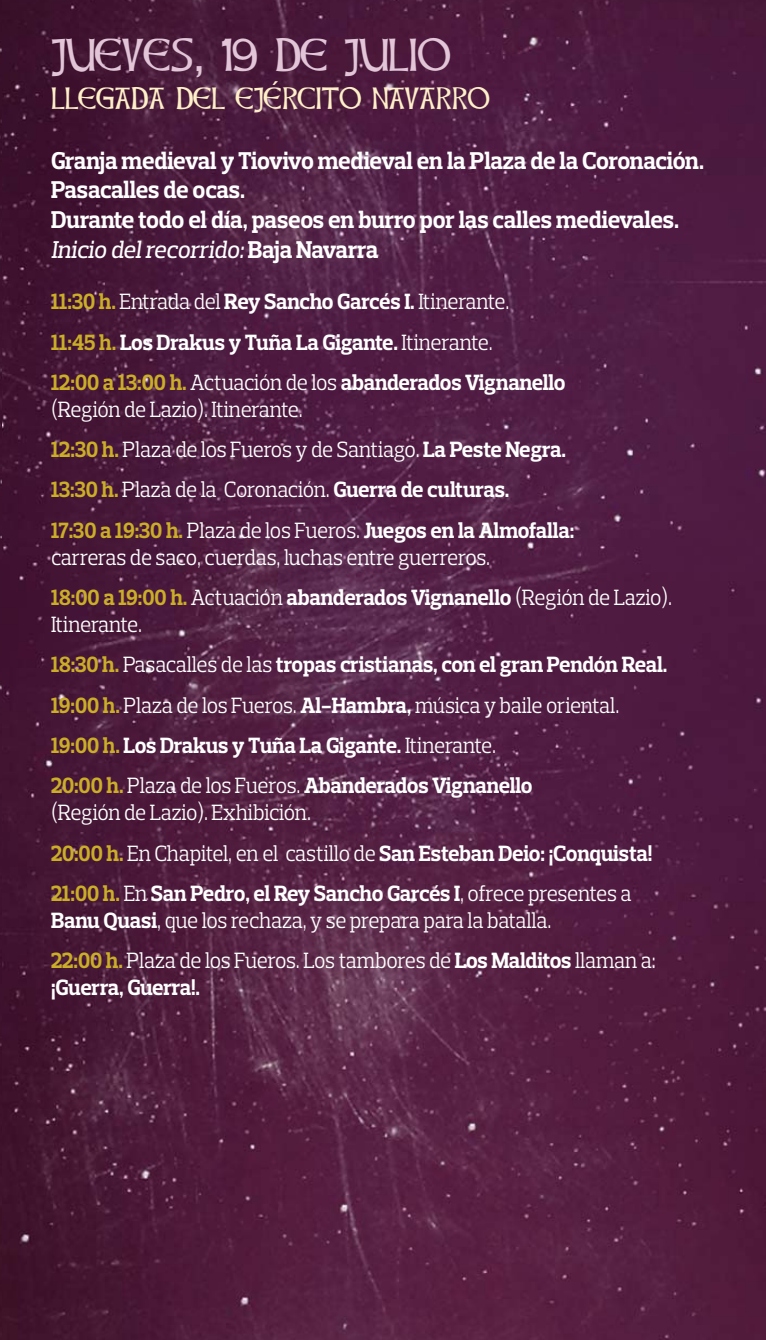
<style>
.page{position:relative;width:766px;height:1340px;background:#fff}
.page>*{position:absolute;margin:0;border:0;box-sizing:border-box;transform-origin:0 0}
.t1{font:40.5px "Celtic Hand";color:#e2c6d8}
.t2{font:27px "Celtic Hand";color:#fff0c9}
.t3{font:27px "Helvetica";color:#fff0c9}
.t4{font:700 24.75px/29.7px "Prelo Slab";letter-spacing:-.015em;color:#fff;scale:.95 1}
.t5{font:22.5px/40.3px "Prelo Slab";letter-spacing:-.015em;color:#fff;scale:.92 1}
.t6{font:700 22.5px/40.3px "Prelo Slab";letter-spacing:-.015em;color:#fff;scale:.95 1}
.s1{font-family:"Lucida Grande"}
.s2{font-weight:500;font-style:italic}
.s3{color:#caad28}
.s4{font-weight:400}
.s5{font-weight:700;color:#caad28}
.s6{font-weight:700}
</style>
<div class="page">
<img style="left:3px;top:0;width:762px;height:1339px">
<img style="left:0;top:0;width:1px;height:1339px">
<h1 class="t1" style="left:51px;top:33px;width:401px">JUEVES<span class="s1">,</span> 19 DE JULIO</h1>
<p class="t2" style="left:51px;top:84px;width:440px">LLEGADA DEL EJERCITO NAVARRO</p>
<p class="t4" style="left:51px;top:148px;width:688px">Granja medieval y Tiovivo medieval en la Plaza de la Coronación.<br>Pasacalles de ocas.<br>Durante todo el día, paseos en burro por las calles medievales.<br><span class="s2">Inicio del recorrido:</span> Baja Navarra</p>
<p class="t6" style="left:51px;top:283px;width:543px"><span class="s3">11:30 h.</span> <span class="s4">Entrada del</span> Rey Sancho Garcés I. <span class="s4">Itinerante.<br></span><span class="s3">11:45 h.</span> Los Drakus y Tuña La Gigante. <span class="s4">Itinerante.<br></span><span class="s3">12:00 a 13:00 h.</span> <span class="s4">Actuación de los</span> abanderados Vignanello</p>
<p class="t5" style="left:51px;top:391px;width:570px">(Región de Lazio). Itinerante.<br><span class="s5">12:30 h.</span> Plaza de los Fueros y de Santiago. <span class="s6">La Peste Negra.<br></span><span class="s5">13:30 h.</span> Plaza de la Coronación. <span class="s6">Guerra de culturas.<br></span><span class="s5">17:30 a 19:30 h.</span> Plaza de los Fueros. <span class="s6">Juegos en la Almofalla:</span></p>
<p class="t5" style="left:51px;top:539px;width:676px">carreras de saco, cuerdas, luchas entre guerreros.<br><span class="s5">18:00 a 19:00 h.</span> Actuación <span class="s6">abanderados Vignanello</span> (Región de Lazio).</p>
<p class="t5" style="left:51px;top:606px;width:671px">Itinerante.<br><span class="s5">18:30 h.</span> Pasacalles de las <span class="s6">tropas cristianas, con el gran Pendón Real.<br></span><span class="s5">19:00 h.</span> Plaza de los Fueros. <span class="s6">Al-Hambra,</span> música y baile oriental.<br><span class="s5">19:00 h.</span> <span class="s6">Los Drakus y Tuña La Gigante.</span> Itinerante.<br><span class="s5">20:00 h.</span> Plaza de los Fueros. <span class="s6">Abanderados Vignanello</span></p>
<p class="t5" style="left:51px;top:794px;width:655px">(Región de Lazio). Exhibición.<br><span class="s5">20:00 h.</span> En Chapitel, en el castillo de <span class="s6">San Esteban Deio: ¡Conquista!<br></span><span class="s5">21:00 h.</span> En <span class="s6">San Pedro, el Rey Sancho Garcés I</span>, ofrece presentes a</p>
<p class="t5" style="left:51px;top:902px;width:658px"><span class="s6">Banu Quasi</span>, que los rechaza, y se prepara para la batalla.<br><span class="s5">22:00 h.</span> Plaza de los Fueros. Los tambores de <span class="s6">Los Malditos</span> llaman a:</p>
<p class="t6" style="left:51px;top:969px;width:158px">¡Guerra, Guerra!.</p>
<p class="t3" style="left:269px;top:81px;width:10px">´</p>
</div>
